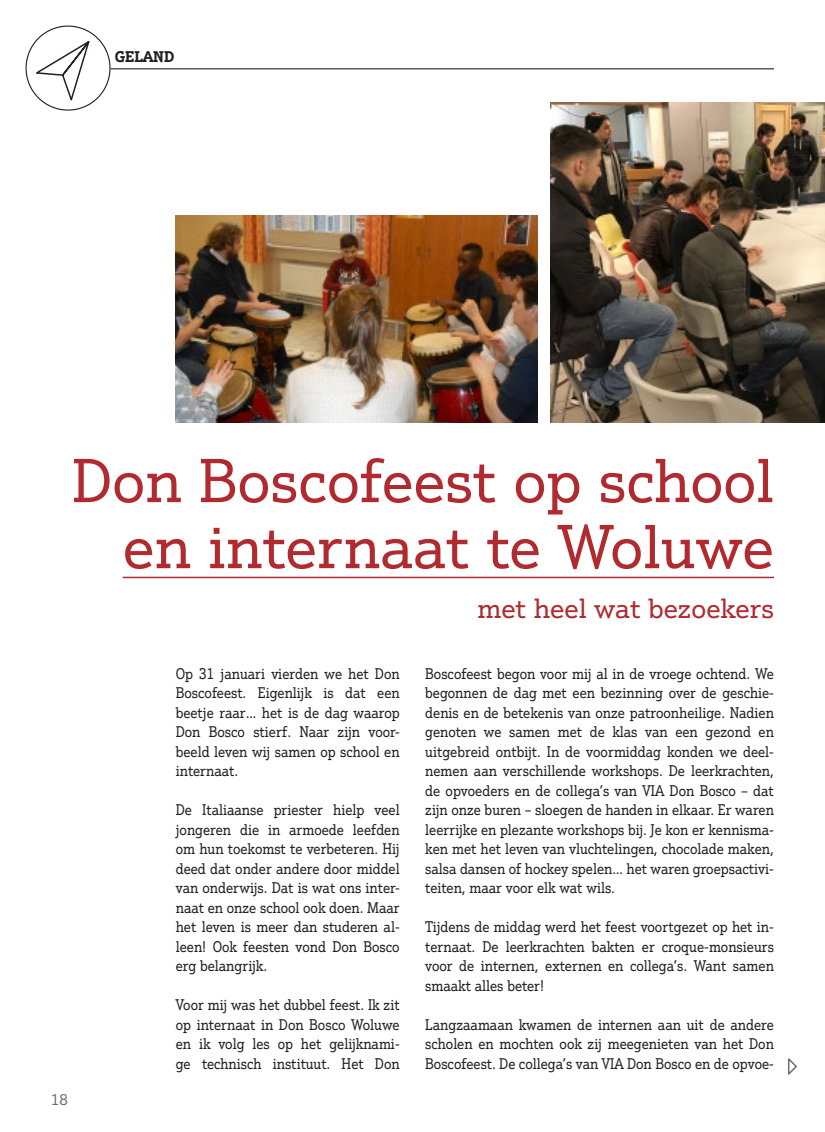
<style>
.page{position:relative;width:825px;height:1132px;background:#fff}
.page>*{position:absolute;margin:0;border:0;box-sizing:border-box;transform-origin:0 0}
.t1{font:60px/66px "Justus Pro";color:#b02a2f;text-align:right}
.t2{font:27px "Justus Pro";color:#b02a2f}
.t3{font:15px/19.5px "Justus Pro";color:#231f20;text-align:justify;scale:.9 1}
.t4{font:700 15px "Justus Pro";color:#231f20}
.t5{font:15px "Justus Pro";color:#6c6d70}
</style>
<div class="page">
<hr style="left:111px;top:68px;width:663px;height:1px;background:#231f20">
<svg style="left:35px;top:35px;width:60px;height:67px"></svg>
<svg style="left:788px;top:1058px;width:9px;height:17px"></svg>
<hr style="left:123px;top:576px;width:651px;height:2px;background:#b02a2f">
<img style="left:176px;top:216px;width:361px;height:206px">
<img style="left:550px;top:102px;width:275px;height:320px">
<p class="t4" style="left:115px;top:47px;width:61px">GELAND</p>
<h1 class="t1" style="left:72px;top:446px;width:704px">Don Boscofeest op school en internaat te Woluwe</h1>
<h2 class="t2" style="left:477px;top:591px;width:298px">met heel wat bezoekers</h2>
<p class="t5" style="left:51px;top:1089px;width:18px">18</p>
<p class="t3" style="left:176px;top:663px;width:250px">Op 31 januari vierden we het Don Boscofeest. Eigenlijk is dat een beetje raar… het is de dag waarop Don Bosco stierf. Naar zijn voor&shy;beeld leven wij samen op school en internaat.</p>
<p class="t3" style="left:176px;top:799px;width:250px">De Italiaanse priester hielp veel jongeren die in armoede leefden om hun toekomst te verbeteren. Hij deed dat onder andere door middel van onderwijs. Dat is wat ons inter&shy;naat en onze school ook doen. Maar het leven is meer dan studeren al&shy;leen! Ook feesten vond Don Bosco erg belangrijk.</p>
<p class="t3" style="left:176px;top:994px;width:250px">Voor mij was het dubbel feest. Ik zit op internaat in Don Bosco Woluwe en ik volg les op het gelijknami&shy;ge technisch instituut. Het Don</p>
<p class="t3" style="left:425px;top:663px;width:389px">Boscofeest begon voor mij al in de vroege ochtend. We begonnen de dag met een bezinning over de geschie&shy;denis en de betekenis van onze patroonheilige. Nadien genoten we samen met de klas van een gezond en uitgebreid ontbijt. In de voormiddag konden we deel&shy;nemen aan verschillende workshops. De leerkrachten, de opvoeders en de collega’s van VIA Don Bosco – dat zijn onze buren – sloegen de handen in elkaar. Er waren leerrijke en plezante workshops bij. Je kon er kennisma&shy;ken met het leven van vluchtelingen, chocolade maken, salsa dansen of hockey spelen… het waren groepsactivi&shy;teiten, maar voor elk wat wils.</p>
<p class="t3" style="left:425px;top:916px;width:389px">Tijdens de middag werd het feest voortgezet op het in&shy;ternaat. De leerkrachten bakten er croque-monsieurs voor de internen, externen en collega’s. Want samen smaakt alles beter!</p>
<p class="t3" style="left:425px;top:1014px;width:389px">Langzaamaan kwamen de internen aan uit de andere scholen en mochten ook zij meegenieten van het Don Boscofeest. De collega’s van VIA Don Bosco en de opvoe-</p>
</div>
